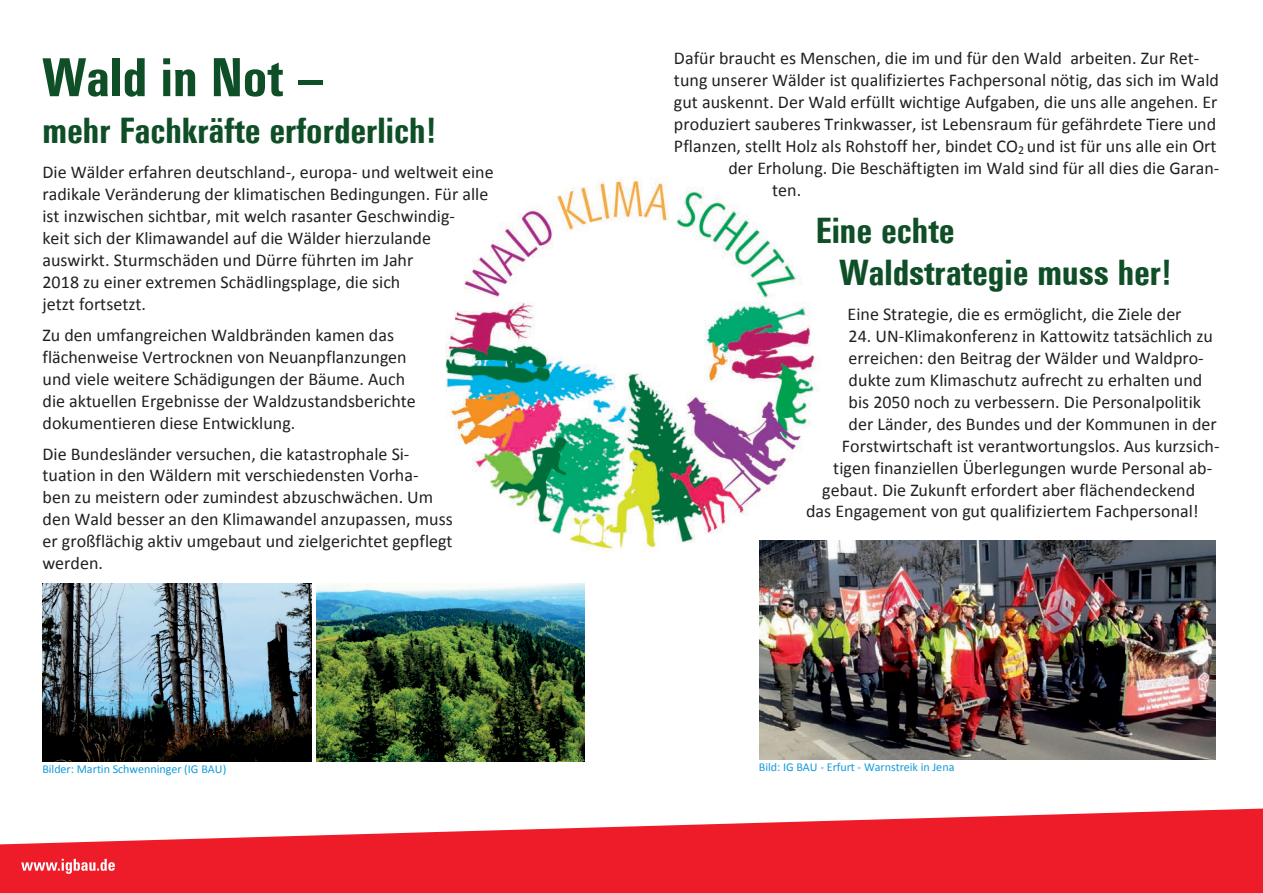
<style>
.page{position:relative;width:1263px;height:893px;background:#fff}
.page>*{position:absolute;margin:0;border:0;box-sizing:border-box;transform-origin:0 0}
.t1{font:700 54px "Univers Condensed BSK";color:#0f4f27}
.t2{font:700 36px/42px "Univers Condensed BSK";color:#0f4f27}
.t3{font:18px/21.9px "Calibri";color:#231f20}
.t4{font:12px "Calibri";letter-spacing:-.005em;color:#139bd8}
</style>
<div class="page">
<img style="left:311px;top:178px;width:905px;height:584px">
<img style="left:42px;top:583px;width:269px;height:179px">
<img style="left:317px;top:583px;width:267px;height:179px">
<img style="left:760px;top:540px;width:455px;height:219px">
<svg style="left:0;top:808px;width:1263px;height:85px;fill:#ee1c28"></svg>
<svg style="left:21px;top:859px;width:94px;height:15px"></svg>
<h1 class="t1" style="left:42px;top:47px;width:283px">Wald in Not –</h1>
<h2 class="t2" style="left:42px;top:110px;width:394px">mehr Fachkräfte erforderlich!</h2>
<p class="t3" style="left:42px;top:161px;width:453px">Die Wälder erfahren deutschland-, europa- und weltweit eine radikale Veränderung der klimatischen Bedingungen. Für alle ist inzwischen sichtbar, mit welch rasanter Geschwindig-<br>keit sich der Klimawandel auf die Wälder hierzulande auswirkt. Sturmschäden und Dürre führten im Jahr<br>2018 zu einer extremen Schädlingsplage, die sich<br>jetzt fortsetzt.</p>
<p class="t3" style="left:42px;top:324px;width:375px">Zu den umfangreichen Waldbränden kamen das flächenweise Vertrocknen von Neuanpflanzungen und viele weitere Schädigungen der Bäume. Auch die aktuellen Ergebnisse der Waldzustandsberichte dokumentieren diese Entwicklung.</p>
<p class="t3" style="left:42px;top:443px;width:412px">Die Bundesländer versuchen, die katastrophale Si&shy;tuation in den Wäldern mit verschiedensten Vorha-<br>ben zu meistern oder zumindest abzuschwächen. Um den Wald besser an den Klimawandel anzupassen, muss er großflächig aktiv umgebaut und zielgerichtet gepflegt werden.</p>
<p class="t4" style="left:42px;top:762px;width:185px">Bilder: Martin Schwenninger (IG BAU)</p>
<p class="t3" style="left:674px;top:47px;width:527px">Dafür braucht es Menschen, die im und für den Wald arbeiten. Zur Ret-</p>
<p class="t3" style="left:674px;top:69px;width:546px">tung unserer Wälder ist qualifiziertes Fachpersonal nötig, das sich im Wald</p>
<p class="t3" style="left:674px;top:91px;width:545px">gut auskennt. Der Wald erfüllt wichtige Aufgaben, die uns alle angehen. Er</p>
<p class="t3" style="left:674px;top:113px;width:544px">produziert sauberes Trinkwasser, ist Lebensraum für gefährdete Tiere und</p>
<p class="t3" style="left:674px;top:135px;width:544px">Pflanzen, stellt Holz als Rohstoff her, bindet CO<sub>2</sub> und ist für uns alle ein Ort</p>
<p class="t3" style="left:728px;top:157px;width:492px">der Erholung. Die Beschäftigten im Wald sind für all dies die Garan-</p>
<p class="t3" style="left:772px;top:179px;width:31px">ten.</p>
<h2 class="t2" style="left:839px;top:210px;width:333px;text-indent:-24px">Eine echte<br>Waldstrategie muss her!</h2>
<p class="t3" style="left:847px;top:303px;width:335px">Eine Strategie, die es ermöglicht, die Ziele der</p>
<p class="t3" style="left:848px;top:325px;width:366px">24. UN-Klimakonferenz in Kattowitz tatsächlich zu</p>
<p class="t3" style="left:848px;top:347px;width:357px">erreichen: den Beitrag der Wälder und Waldpro-</p>
<p class="t3" style="left:848px;top:369px;width:355px">dukte zum Klimaschutz aufrecht zu erhalten und</p>
<p class="t3" style="left:848px;top:391px;width:354px">bis 2050 noch zu verbessern. Die Personalpolitik</p>
<p class="t3" style="left:848px;top:413px;width:370px">der Länder, des Bundes und der Kommunen in der</p>
<p class="t3" style="left:842px;top:435px;width:379px">Forstwirtschaft ist verantwortungslos. Aus kurzsich-</p>
<p class="t3" style="left:833px;top:457px;width:381px">tigen finanziellen Überlegungen wurde Personal ab-</p>
<p class="t3" style="left:822px;top:479px;width:374px">gebaut. Die Zukunft erfordert aber flächendeckend</p>
<p class="t3" style="left:806px;top:501px;width:394px">das Engagement von gut qualifiziertem Fachpersonal!</p>
<p class="t4" style="left:759px;top:759px;width:197px">Bild: IG BAU - Erfurt - Warnstreik in Jena</p>
</div>
